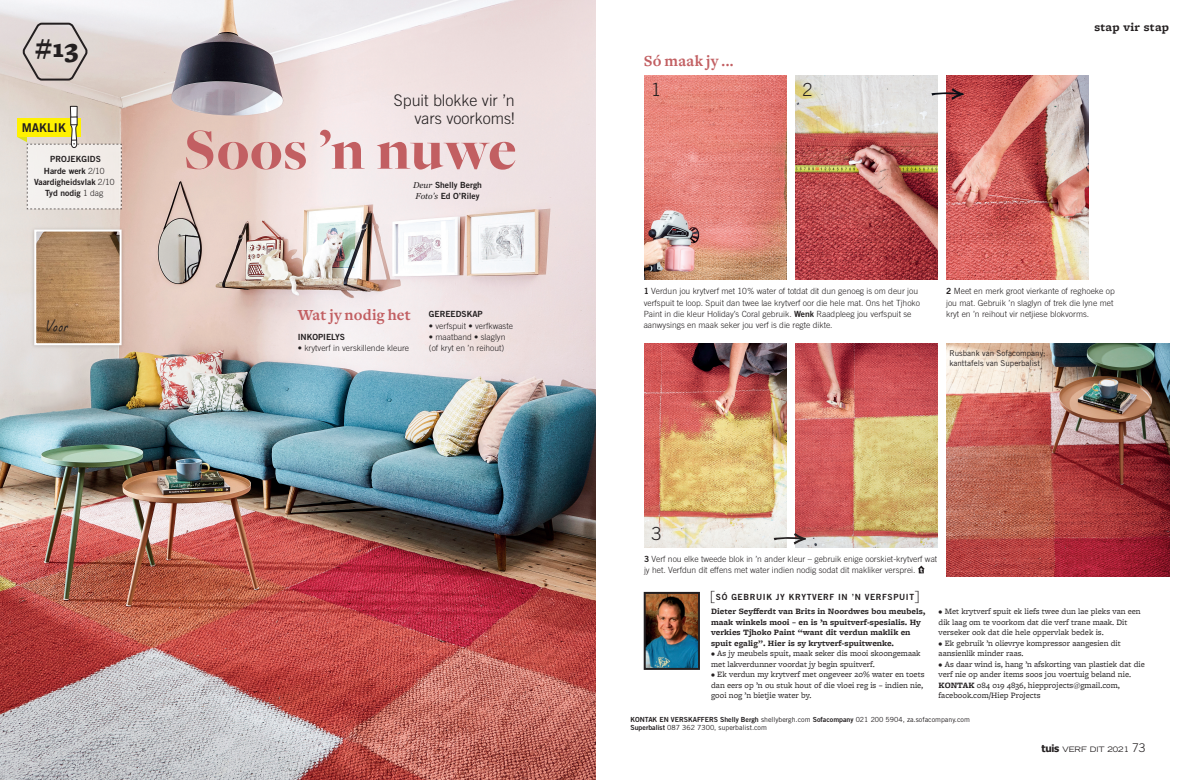
<style>
.page{position:relative;width:1191px;height:780px;background:#fff}
.page>*{position:absolute;margin:0;border:0;box-sizing:border-box;transform-origin:0 0}
.Headline{font:900 60px "Freight Big";letter-spacing:.015em;color:#c25f62}
.t1{font:900 27px "Freight Micro Pro";color:#231f20}
.t2{font:300 18px "Trade Gothic LT Std";color:#231f20}
.Intro{font:300 16px/18px "Trade Gothic LT Std";color:#231f20;text-align:right}
.Subhead_FREIGHT_text{font:700 16px "Freight Text";letter-spacing:.01em;color:#c25f62}
.Dear_Joe_notes{font:14px "Dear Joe 5 CASUAL";color:#231f20}
.Esy__med__difficult{font:12.1px "Trade Gothic LT Std Bd 2";color:#231f20}
.Strapline{font:700 12px "Freight Micro Pro";letter-spacing:.02em;color:#231f20}
.t3{font:300 8.5px/11.3px "Trade Gothic LT Std";color:#231f20}
.Box_text{font:8.5px/10.5px "Freight Micro Pro";color:#231f20}
.Box_text-2{font:700 8.5px/10.5px "Freight Micro Pro";color:#231f20}
.brackets_subhead{font:8.5px "Trade Gothic LT Std Bd 2";color:#231f20}
.brackets_subhead-2{font:8.5px "Trade Gothic LT Std Bd 2";letter-spacing:.075em;color:#231f20}
.captions{font:8.5px/11.3px "Trade Gothic LT Std Bd 2";color:#231f20}
.Credit_shopping{font:8px/10px "Trade Gothic LT Std";color:#231f20}
.t4{font:expanded 7.5px "Trade Gothic LT Std";color:#231f20}
.STOCKISTS{font:7px/8px "Trade Gothic LT Std";color:#231f20}
.s1{font-family:"Trade Gothic LT Std";font-weight:300}
.s2{font-family:"Georgia";font-style:italic}
.s3{font-family:"Trade Gothic LT Std Bd 2";font-weight:400}
.s4{font-family:"Freight Text";font-size:14px}
.s5{font-weight:700}
.s6{font-family:"Trade Gothic LT Std Bd 2"}
.s7{font-family:"Tahoma";font-weight:700;font-stretch:normal;font-size:10px}
.s8{font-weight:300;font-stretch:normal;font-size:12px}
</style>
<div class="page">
<img style="left:0;top:0;width:595px;height:780px">
<img style="left:644px;top:76px;width:142px;height:204px">
<img style="left:644px;top:343px;width:142px;height:204px">
<img style="left:795px;top:76px;width:142px;height:204px">
<img style="left:795px;top:343px;width:142px;height:204px">
<img style="left:946px;top:76px;width:142px;height:204px">
<svg style="left:773px;top:533px;width:33px;height:11px"></svg>
<svg style="left:931px;top:88px;width:32px;height:12px"></svg>
<svg style="left:918px;top:565px;width:6px;height:8px"></svg>
<img style="left:946px;top:343px;width:223px;height:233px">
<img style="left:646px;top:595px;width:51px;height:72px">
<div style="left:643px;top:592px;width:57px;height:78px;border:2px solid #231f20"></div>
<svg style="left:21px;top:22px;width:68px;height:60px;background:#cec5c2"></svg>
<div style="left:31px;top:226px;width:94px;height:123px;background:#231f20;opacity:.2"></div>
<img style="left:37px;top:232px;width:82px;height:110px">
<div style="left:34px;top:229px;width:88px;height:116px;border:2px solid #fff"></div>
<svg style="left:17px;top:106px;width:105px;height:104px;background:#e9e2c4"></svg>
<p class="t1" style="left:35px;top:29px;width:45px">#13</p>
<p class="Esy__med__difficult" style="left:22px;top:120px;width:46px">MAKLIK</p>
<p class="brackets_subhead" style="left:50px;top:154px;width:52px">PROJEKGIDS</p>
<p class="brackets_subhead" style="left:44px;top:165px;width:62px">Harde werk <span class="s1">2/10</span></p>
<p class="brackets_subhead" style="left:34px;top:176px;width:82px">Vaardigheidsvlak <span class="s1">2/10</span></p>
<p class="brackets_subhead" style="left:45px;top:188px;width:60px">Tyd nodig <span class="s1">1 dag</span></p>
<p class="Dear_Joe_notes" style="left:45px;top:317px;width:25px">Voor</p>
<p class="Intro" style="left:394px;top:91px;width:122px">Spuit blokke vir ’n vars voorkoms!</p>
<p class="Headline" style="left:184px;top:117px;width:334px">Soos ’n nuwe</p>
<p class="captions" style="left:413px;top:179px;width:70px"><span class="s2">Deur</span> Shelly Bergh<br><span class="s2">Foto’s</span> Ed O’Riley</p>
<p class="Subhead_FREIGHT_text" style="left:298px;top:306px;width:114px">Wat jy nodig het</p>
<p class="brackets_subhead" style="left:298px;top:331px;width:49px">INKOPIELYS</p>
<p class="t3" style="left:298px;top:342px;width:113px">• krytverf in verskillende kleure</p>
<p class="brackets_subhead" style="left:429px;top:309px;width:55px">GEREEDSKAP</p>
<p class="t3" style="left:429px;top:320px;width:86px">• verfspuit • verfkwaste</p>
<p class="t3" style="left:429px;top:331px;width:78px">• maatband • slaglyn (of kryt en ’n reihout)</p>
<p class="Subhead_FREIGHT_text" style="left:644px;top:52px;width:91px">Só maak jy ...</p>
<p class="t2" style="left:651px;top:79px;width:12px">1</p>
<p class="t2" style="left:802px;top:79px;width:12px">2</p>
<p class="Strapline" style="left:1094px;top:19px;width:76px">stap vir stap</p>
<p class="t3" style="left:643px;top:285px;width:278px"><span class="s3">1</span> Verdun jou krytverf met 10% water of totdat dit dun genoeg is om deur jou verfspuit te loop. Spuit dan twee lae krytverf oor die hele mat. Ons het Tjhoko Paint in die kleur Holiday’s Coral gebruik. <span class="s3">Wenk</span> Raadpleeg jou verfspuit se aanwysings en maak seker jou verf is die regte dikte.</p>
<p class="t3" style="left:946px;top:285px;width:170px"><span class="s3">2</span> Meet en merk groot vierkante of reghoeke op jou mat. Gebruik ’n slaglyn of trek die lyne met kryt en ’n reihout vir netjiese blokvorms.</p>
<p class="Credit_shopping" style="left:949px;top:347px;width:98px">Rusbank van Sofacompany; kanttafels van Superbalist</p>
<p class="t2" style="left:651px;top:522px;width:12px">3</p>
<p class="t3" style="left:644px;top:553px;width:295px"><span class="s3">3</span> Verf nou elke tweede blok in ’n ander kleur – gebruik enige oorskiet-krytverf wat jy het. Verfdun dit effens met water indien nodig sodat dit makliker versprei.</p>
<p class="brackets_subhead-2" style="left:709px;top:591px;width:212px"><span class="s4">[</span>SÓ GEBRUIK JY KRYTVERF IN ’N VERFSPUIT<span class="s4">]</span></p>
<p class="Box_text-2" style="left:711px;top:606px;width:216px">Dieter Seyfferdt van Brits in Noordwes bou meubels, maak winkels mooi – en is ’n spuitverf-spesialis. Hy verkies Tjhoko Paint “want dit verdun maklik en spuit egalig”. Hier is sy krytverf-spuitwenke.</p>
<p class="Box_text" style="left:711px;top:648px;width:211px">• As jy meubels spuit, maak seker dis mooi skoongemaak met lakverdunner voordat jy begin spuitverf.</p>
<p class="Box_text" style="left:711px;top:669px;width:215px">• Ek verdun my krytverf met ongeveer 20% water en toets dan eers op ’n ou stuk hout of die vloei reg is – indien nie, gooi nog ’n bietjie water by.</p>
<p class="Box_text" style="left:938px;top:606px;width:204px">• Met krytverf spuit ek liefs twee dun lae pleks van een dik laag om te voorkom dat die verf trane maak. Dit verseker ook dat die hele oppervlak bedek is.</p>
<p class="Box_text" style="left:938px;top:637px;width:184px">• Ek gebruik ’n olievrye kompressor aangesien dit aansienlik minder raas.</p>
<p class="Box_text" style="left:938px;top:658px;width:208px">• As daar wind is, hang ’n afskorting van plastiek dat die verf nie op ander items soos jou voertuig beland nie.</p>
<p class="Box_text" style="left:938px;top:679px;width:183px"><span class="s5">KONTAK</span> 084 019 4836, hiepprojects@gmail.com, facebook.com/Hiep Projects</p>
<p class="STOCKISTS" style="left:630px;top:715px;width:341px"><span class="s6">KONTAK EN VERSKAFFERS Shelly Bergh</span> shellybergh.com <span class="s6">Sofacompany</span> 021 200 5904, za.sofacompany.com<br><span class="s6">Superbalist</span> 087 362 7300, superbalist.com</p>
<p class="t4" style="left:1041px;top:744px;width:106px"><span class="s7">tuis</span> VERF DIT 2021 <span class="s8">73</span></p>
</div>
